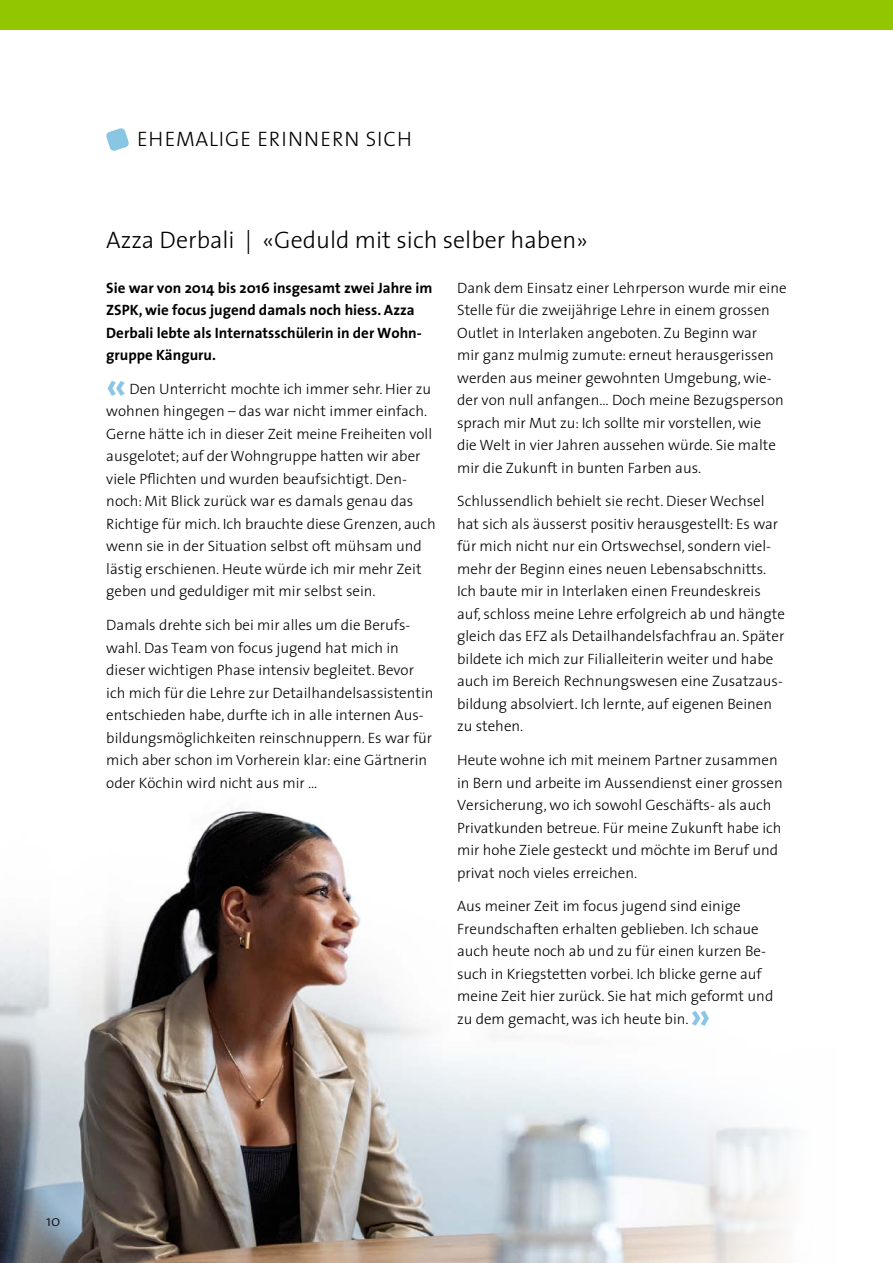
<style>
.page{position:relative;width:893px;height:1263px;background:#fff}
.page>*{position:absolute;margin:0;border:0;box-sizing:border-box;transform-origin:0 0}
.t1{font:700 39px "The Sans";color:#88c6e4}
.t2{font:300 24px "The Sans";color:#000}
.t3{font:300 21px "The Sans";letter-spacing:.04em;color:#000}
.t4{font:300 15px/22.5px "The Sans";color:#000}
.t5{font:700 15px/22.5px "The Sans";color:#000}
</style>
<div class="page">
<img style="left:0;top:808px;width:792px;height:455px">
<div style="left:0;top:0;width:893px;height:30px;background:#92c700"></div>
<svg style="left:106px;top:128px;width:23px;height:23px"></svg>
<h3 class="t3" style="left:137px;top:122px;width:276px">EHEMALIGE ERINNERN SICH</h3>
<h2 class="t2" style="left:106px;top:220px;width:483px">Azza Derbali | «Geduld mit sich selber haben»</h2>
<p class="t5" style="left:106px;top:276px;width:328px">Sie war von 2014 bis 2016 insgesamt zwei Jahre im ZSPK, wie focus jugend damals noch hiess. Azza Derbali lebte als Internatsschülerin in der Wohn&shy;gruppe Känguru.</p>
<h1 class="t1" style="left:106px;top:352px;width:22px">«</h1>
<p class="t4" style="left:106px;top:377px;width:331px;text-indent:23px">Den Unterricht mochte ich immer sehr. Hier zu wohnen hingegen – das war nicht immer einfach.<br>Gerne hätte ich in dieser Zeit meine Freiheiten voll ausgelotet; auf der Wohngruppe hatten wir aber viele Pflichten und wurden beaufsichtigt. Den&shy;noch: Mit Blick zurück war es damals genau das Richtige für mich. Ich brauchte diese Grenzen, auch wenn sie in der Situation selbst oft mühsam und lästig erschienen. Heute würde ich mir mehr Zeit geben und geduldiger mit mir selbst sein.</p>
<p class="t4" style="left:106px;top:613px;width:329px">Damals drehte sich bei mir alles um die Berufs&shy;wahl. Das Team von focus jugend hat mich in dieser wichtigen Phase intensiv begleitet. Bevor ich mich für die Lehre zur Detailhandelsassistentin entschieden habe, durfte ich in alle internen Aus&shy;bildungsmöglichkeiten reinschnuppern. Es war für mich aber schon im Vorherein klar: eine Gärtnerin oder Köchin wird nicht aus mir …</p>
<p class="t4" style="left:457px;top:276px;width:331px">Dank dem Einsatz einer Lehrperson wurde mir eine Stelle für die zweijährige Lehre in einem grossen Outlet in Interlaken angeboten. Zu Beginn war<br>mir ganz mulmig zumute: erneut herausgerissen werden aus meiner gewohnten Umgebung, wie&shy;der von null anfangen… Doch meine Bezugsperson sprach mir Mut zu: Ich sollte mir vorstellen, wie<br>die Welt in vier Jahren aussehen würde. Sie malte mir die Zukunft in bunten Farben aus.</p>
<p class="t4" style="left:457px;top:489px;width:329px">Schlussendlich behielt sie recht. Dieser Wechsel hat sich als äusserst positiv herausgestellt: Es war für mich nicht nur ein Ortswechsel, sondern viel&shy;mehr der Beginn eines neuen Lebensabschnitts.<br>Ich baute mir in Interlaken einen Freundeskreis auf, schloss meine Lehre erfolgreich ab und hängte gleich das EFZ als Detailhandelsfachfrau an. Später bildete ich mich zur Filialleiterin weiter und habe auch im Bereich Rechnungswesen eine Zusatzaus&shy;bildung absolviert. Ich lernte, auf eigenen Beinen zu stehen.</p>
<p class="t4" style="left:457px;top:748px;width:327px">Heute wohne ich mit meinem Partner zusammen in Bern und arbeite im Aussendienst einer grossen Versicherung, wo ich sowohl Geschäfts- als auch Privatkunden betreue. Für meine Zukunft habe ich mir hohe Ziele gesteckt und möchte im Beruf und privat noch vieles erreichen.</p>
<p class="t4" style="left:457px;top:894px;width:318px">Aus meiner Zeit im focus jugend sind einige Freundschaften erhalten geblieben. Ich schaue auch heute noch ab und zu für einen kurzen Be&shy;such in Kriegstetten vorbei. Ich blicke gerne auf meine Zeit hier zurück. Sie hat mich geformt und zu dem gemacht, was ich heute bin.</p>
<h1 class="t1" style="left:690px;top:982px;width:22px">»</h1>
<p class="t4" style="left:46px;top:1209px;width:16px">10</p>
</div>
